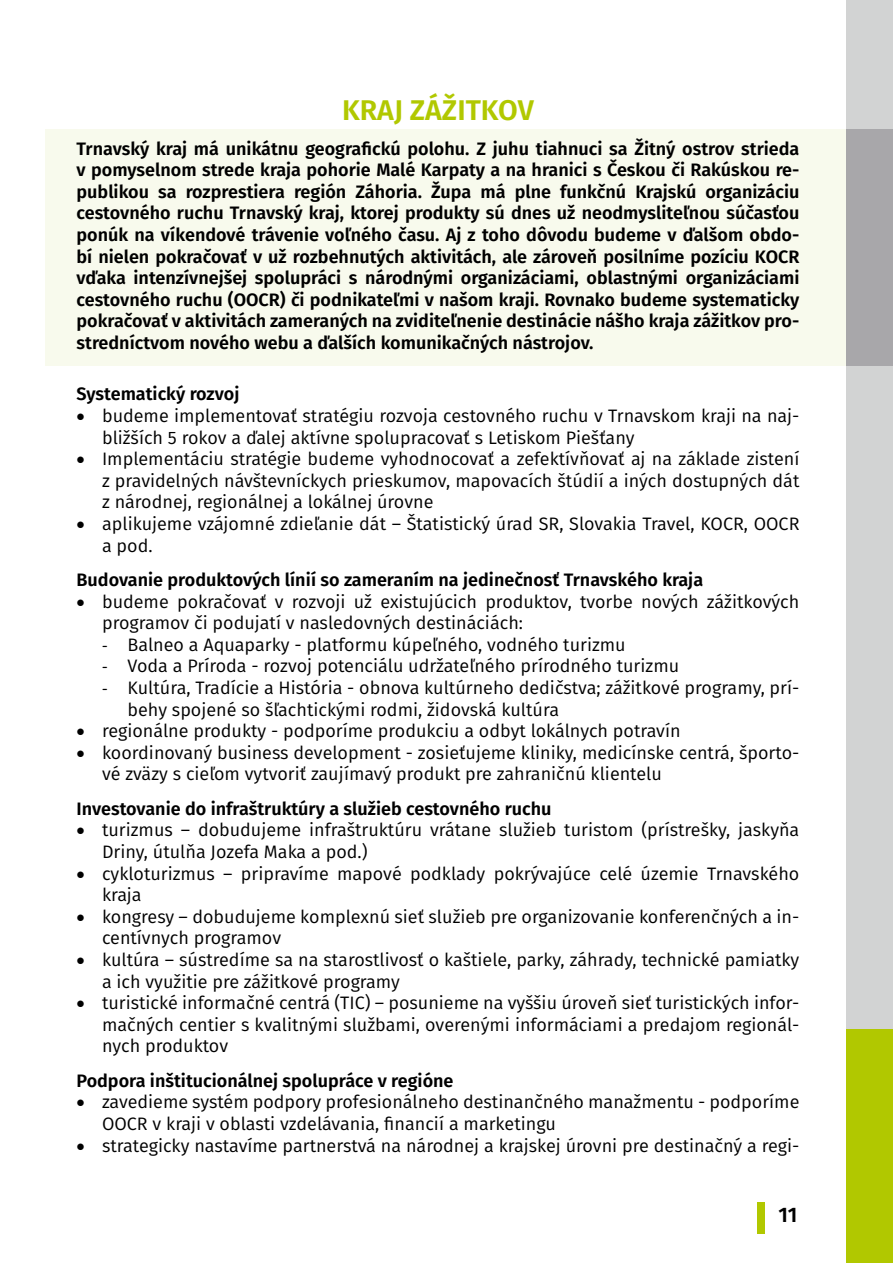
<style>
.page{position:relative;width:893px;height:1263px;background:#fff}
.page>*{position:absolute;margin:0;border:0;box-sizing:border-box;transform-origin:0 0}
.t1{font:600 28.5px "Fira Sans";color:#b1c800}
.t2{font:600 21px "Fira Sans";color:#000}
.t3{font:18px/21.6px "Fira Sans";color:#000}
.t4{font:600 18px/21.6px "Fira Sans";color:#000;text-align:justify}
.s1{font-family:"Calibri"}
</style>
<div class="page">
<div style="left:757px;top:1202px;width:7px;height:32px;background:#b1c800"></div>
<div style="left:45px;top:130px;width:848px;height:236px;background:#f8faed"></div>
<div style="left:846px;top:1029px;width:47px;height:234px;background:#b1c800"></div>
<div style="left:846px;top:0;width:47px;height:1029px;background:#d2d3d3"></div>
<div style="left:846px;top:130px;width:47px;height:236px;background:#a8a7aa"></div>
<h1 class="t1" style="left:342px;top:87px;width:193px">KRAJ ZÁŽITKOV</h1>
<p class="t4" style="left:77px;top:136px;width:724px">Trnavský kraj má unikátnu geografickú polohu. Z juhu tiahnuci sa Žitný ostrov strieda v pomyselnom strede kraja pohorie Malé Karpaty a na hranici s Českou či Rakúskou re&shy;publikou sa rozprestiera región Záhoria. Župa má plne funkčnú Krajskú organizáciu cestovného ruchu Trnavský kraj, ktorej produkty sú dnes už neodmysliteľnou súčasťou ponúk na víkendové trávenie voľného času. Aj z toho dôvodu budeme v ďalšom obdo&shy;bí nielen pokračovať v už rozbehnutých aktivitách, ale zároveň posilníme pozíciu KOCR vďaka intenzívnejšej spolupráci s národnými organizáciami, oblastnými organizáciami cestovného ruchu (OOCR) či podnikateľmi v našom kraji. Rovnako budeme systematicky pokračovať v aktivitách zameraných na zviditeľnenie destinácie nášho kraja zážitkov pro&shy;stredníctvom nového webu a ďalších komunikačných nástrojov.</p>
<p class="t4" style="left:77px;top:382px;width:164px">Systematický rozvoj</p>
<p class="t3" style="left:102px;top:404px;width:699px;text-indent:-26px">• budeme implementovať stratégiu rozvoja cestovného ruchu v Trnavskom kraji na naj&shy;bližších 5 rokov a ďalej aktívne spolupracovať s Letiskom Piešťany</p>
<p class="t3" style="left:102px;top:448px;width:699px;text-align:justify;text-indent:-26px">• Implementáciu stratégie budeme vyhodnocovať a zefektívňovať aj na základe zistení z pravidelných návštevníckych prieskumov, mapovacích štúdií a iných dostupných dát z národnej, regionálnej a lokálnej úrovne</p>
<p class="t3" style="left:102px;top:512px;width:699px;text-indent:-26px">• aplikujeme vzájomné zdieľanie dát – Štatistický úrad SR, Slovakia Travel, KOCR, OOCR a pod.</p>
<p class="t4" style="left:77px;top:568px;width:628px">Budovanie produktových línií so zameraním na jedinečnosť Trnavského kraja</p>
<p class="t3" style="left:102px;top:590px;width:699px;text-indent:-26px">• budeme pokračovať v rozvoji už existujúcich produktov, tvorbe nových zážitkových programov či podujatí v nasledovných destináciách:</p>
<p class="t3" style="left:102px;top:633px;width:525px"><span class="s1">-</span> Balneo a Aquaparky - platformu kúpeľného, vodného turizmu</p>
<p class="t3" style="left:102px;top:655px;width:579px"><span class="s1">-</span> Voda a Príroda - rozvoj potenciálu udržateľného prírodného turizmu</p>
<p class="t3" style="left:128px;top:676px;width:673px;text-indent:-26px"><span class="s1">-</span> Kultúra, Tradície a História - obnova kultúrneho dedičstva; zážitkové programy, prí&shy;behy spojené so šľachtickými rodmi, židovská kultúra</p>
<p class="t3" style="left:77px;top:720px;width:605px">• regionálne produkty - podporíme produkciu a odbyt lokálnych potravín</p>
<p class="t3" style="left:102px;top:741px;width:699px;text-indent:-26px">• koordinovaný business development - zosieťujeme kliniky, medicínske centrá, športo&shy;vé zväzy s cieľom vytvoriť zaujímavý produkt pre zahraničnú klientelu</p>
<p class="t4" style="left:77px;top:796px;width:476px">Investovanie do infraštruktúry a služieb cestovného ruchu</p>
<p class="t3" style="left:102px;top:819px;width:699px;text-indent:-26px">• turizmus – dobudujeme infraštruktúru vrátane služieb turistom (prístrešky, jaskyňa<br>Driny, útulňa Jozefa Maka a pod.)</p>
<p class="t3" style="left:102px;top:862px;width:699px;text-indent:-26px">• cykloturizmus – pripravíme mapové podklady pokrývajúce celé územie Trnavského kraja</p>
<p class="t3" style="left:102px;top:905px;width:699px;text-indent:-26px">• kongresy – dobudujeme komplexnú sieť služieb pre organizovanie konferenčných a in&shy;centívnych programov</p>
<p class="t3" style="left:102px;top:948px;width:699px;text-indent:-26px">• kultúra – sústredíme sa na starostlivosť o kaštiele, parky, záhrady, technické pamiatky a ich využitie pre zážitkové programy</p>
<p class="t3" style="left:102px;top:992px;width:699px;text-align:justify;text-indent:-26px">• turistické informačné centrá (TIC) – posunieme na vyššiu úroveň sieť turistických infor&shy;mačných centier s kvalitnými službami, overenými informáciami a predajom regionál&shy;nych produktov</p>
<p class="t4" style="left:77px;top:1068px;width:379px">Podpora inštitucionálnej spolupráce v regióne</p>
<p class="t3" style="left:102px;top:1091px;width:699px;text-indent:-26px">• zavedieme systém podpory profesionálneho destinančného manažmentu - podporíme<br>OOCR v kraji v oblasti vzdelávania, financií a marketingu</p>
<p class="t3" style="left:77px;top:1134px;width:724px">• strategicky nastavíme partnerstvá na národnej a krajskej úrovni pre destinačný a regi-</p>
<p class="t2" style="left:778px;top:1197px;width:20px">11</p>
</div>
